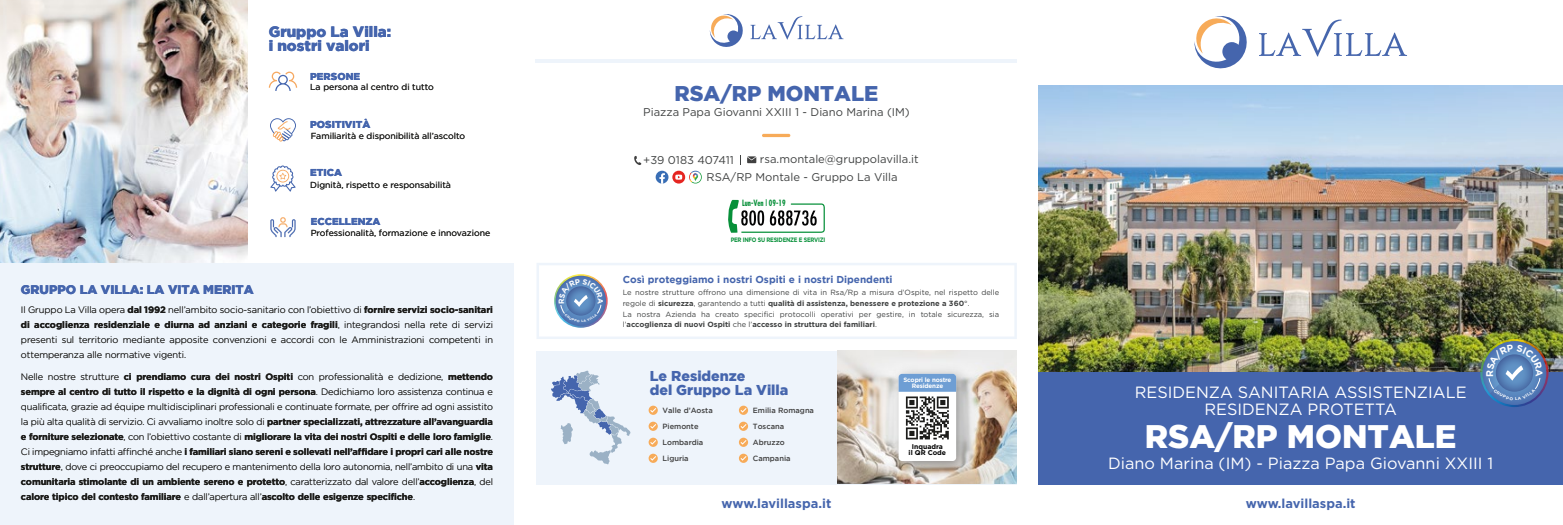
<style>
.page{position:relative;width:1563px;height:525px;background:#fff}
.page>*{position:absolute;margin:0;border:0;box-sizing:border-box;transform-origin:0 0}
.t1{font:900 32.5px "Gotham";color:#fff}
.t2{font:900 21.25px "Gotham";color:#4565ad}
.t3{font:16.25px/17px "Gotham";color:#fff;text-align:center}
.t4{font:900 15px/13.8px "Gotham";color:#4565ad}
.t5{font:900 14.25px/13.8px "Gotham";color:#4565ad}
.t6{font:700 12.88px "Gotham";color:#4565ad}
.t7{font:900 12.5px "Gotham";color:#4565ad}
.t8{font:11.25px "Gotham";color:#404242}
.t9{font:700 10px "Gotham";color:#4565ad}
.t10{font:900 10px "Gotham";color:#4565ad}
.t11{font:700 9.62px "Gotham";color:#fff}
.t12{font:300 9.25px/15px "Gotham";letter-spacing:-.015em;color:#1d1d1b;text-align:justify}
.t13{font:8.75px "Gotham";color:#1d1d1b}
.t14{font:700 condensed 8.38px "Futura";color:#079039;scale:.87 1}
.t15{font:7.5px/10.8px "Gotham";color:#404242}
.t16{font:500 7.5px/16px "Gotham";color:#404040}
.t17{font:700 6.88px/6.9px "Gotham";color:#000;text-align:center}
.t18{font:700 6.38px "Gotham";letter-spacing:-.04em;color:#079039;scale:.87 1}
.t19{font:700 6.25px/6.2px "Gotham";letter-spacing:-.02em;color:#fff;text-align:center}
.s1{font-weight:700}
</style>
<div class="page">
<img style="left:1038px;top:85px;width:525px;height:287px">
<div style="left:1038px;top:372px;width:525px;height:112px;background:#4565ad"></div>
<svg style="left:1194px;top:16px;width:53px;height:53px"></svg>
<svg style="left:1259px;top:20px;width:148px;height:36px"></svg>
<hr style="left:535px;top:59px;width:482px;height:4px;background:#eef4fb">
<svg style="left:709px;top:14px;width:134px;height:33px"></svg>
<hr style="left:762px;top:134px;width:28px;height:3px;background:#f7ab59;border-radius:2px">
<div style="left:672px;top:171px;width:13px;height:12px;background:#e52521;border-radius:50%"></div>
<svg style="left:675px;top:174px;width:7px;height:6px"></svg>
<svg style="left:655px;top:171px;width:13px;height:12px"></svg>
<svg style="left:689px;top:171px;width:13px;height:12px"></svg>
<svg style="left:634px;top:156px;width:7px;height:9px"></svg>
<svg style="left:747px;top:156px;width:9px;height:7px"></svg>
<svg style="left:1480px;top:339px;width:68px;height:68px"></svg>
<div style="left:1482px;top:341px;width:64px;height:64px;background:#4d73b2;border-radius:32px"></div>
<div style="left:536px;top:350px;width:481px;height:134px;background:#eef4fb"></div>
<svg style="left:537px;top:263px;width:480px;height:76px"></svg>
<svg style="left:551px;top:370px;width:79px;height:94px"></svg>
<svg style="left:648px;top:421px;width:10px;height:9px"></svg>
<svg style="left:650px;top:424px;width:6px;height:4px"></svg>
<svg style="left:648px;top:437px;width:10px;height:9px"></svg>
<svg style="left:650px;top:440px;width:6px;height:4px"></svg>
<svg style="left:648px;top:453px;width:10px;height:9px"></svg>
<svg style="left:650px;top:456px;width:6px;height:4px"></svg>
<svg style="left:739px;top:405px;width:9px;height:9px"></svg>
<svg style="left:740px;top:408px;width:6px;height:4px"></svg>
<svg style="left:739px;top:421px;width:9px;height:9px"></svg>
<svg style="left:740px;top:424px;width:6px;height:4px"></svg>
<svg style="left:739px;top:437px;width:9px;height:9px"></svg>
<svg style="left:740px;top:440px;width:6px;height:4px"></svg>
<svg style="left:739px;top:453px;width:9px;height:9px"></svg>
<svg style="left:740px;top:456px;width:6px;height:4px"></svg>
<svg style="left:648px;top:405px;width:10px;height:9px"></svg>
<svg style="left:650px;top:408px;width:6px;height:4px"></svg>
<img style="left:838px;top:351px;width:179px;height:132px">
<img style="left:883px;top:358px;width:95px;height:125px">
<div style="left:898px;top:373px;width:58px;height:87px;background:#fff;border-radius:4px"></div>
<svg style="left:898px;top:373px;width:58px;height:66px"></svg>
<svg style="left:728px;top:200px;width:97px;height:33px"></svg>
<div style="left:0;top:263px;width:514px;height:261px;background:#eef4fb"></div>
<img style="left:0;top:0;width:248px;height:263px">
<svg style="left:269px;top:72px;width:28px;height:19px"></svg>
<svg style="left:270px;top:118px;width:26px;height:23px"></svg>
<svg style="left:270px;top:217px;width:26px;height:20px"></svg>
<svg style="left:270px;top:165px;width:26px;height:26px"></svg>
<svg style="left:1482px;top:341px;width:61px;height:59px"></svg>
<svg style="left:556px;top:275px;width:47px;height:47px;background:#7193bd"></svg>
<h3 class="t4" style="left:269px;top:24px;width:124px">Gruppo La Villa: i nostri valori</h3>
<p class="t10" style="left:310px;top:70px;width:51px">PERSONE</p>
<p class="t13" style="left:310px;top:82px;width:125px">La persona al centro di tutto</p>
<p class="t10" style="left:310px;top:118px;width:62px">POSITIVITÀ</p>
<p class="t13" style="left:311px;top:131px;width:156px">Familiarità e disponibilità all’ascolto</p>
<p class="t10" style="left:310px;top:167px;width:33px">ETICA</p>
<p class="t13" style="left:310px;top:180px;width:142px">Dignità, rispetto e responsabilità</p>
<p class="t10" style="left:311px;top:215px;width:71px">ECCELLENZA</p>
<h3 class="t7" style="left:21px;top:283px;width:234px">GRUPPO LA VILLA: LA VITA MERITA</h3>
<p class="t13" style="left:311px;top:228px;width:181px">Professionalità, formazione e innovazione</p>
<p class="t12" style="left:21px;top:301px;width:473px">Il Gruppo La Villa opera <span class="s1">dal 1992</span> nell’ambito socio-sanitario con l’obiettivo di <span class="s1">fornire servizi socio-sanitari di accoglienza residenziale e diurna ad anziani e categorie fragili</span>, integrandosi nella rete di servizi presenti sul territorio mediante apposite convenzioni e accordi con le Amministrazioni competenti in ottemperanza alle normative vigenti.</p>
<p class="t12" style="left:21px;top:369px;width:473px">Nelle nostre strutture <span class="s1">ci prendiamo cura dei nostri Ospiti</span> con professionalità e dedizione, <span class="s1">mettendo sempre al centro di tutto il rispetto e la dignità di ogni persona</span>. Dedichiamo loro assistenza continua e qualificata, grazie ad équipe multidisciplinari professionali e continuate formate, per offrire ad ogni assistito la più alta qualità di servizio. Ci avvaliamo inoltre solo di <span class="s1">partner specializzati, attrezzature all’avanguardia e forniture selezionate</span>, con l’obiettivo costante di <span class="s1">migliorare la vita dei nostri Ospiti e delle loro famiglie</span>.<br>Ci impegniamo infatti affinché anche <span class="s1">i familiari siano sereni e sollevati nell’affidare i propri cari alle nostre strutture</span>, dove ci preoccupiamo del recupero e mantenimento della loro autonomia, nell’ambito di una <span class="s1">vita comunitaria stimolante di un ambiente sereno e protetto</span>, caratterizzato dal valore dell’<span class="s1">accoglienza</span>, del <span class="s1">calore tipico del contesto familiare</span> e dall’apertura all’<span class="s1">ascolto delle esigenze specifiche</span>.</p>
<h2 class="t2" style="left:674px;top:81px;width:205px">RSA/RP MONTALE</h2>
<p class="t8" style="left:643px;top:106px;width:268px">Piazza Papa Giovanni XXIII 1 - Diano Marina (IM)</p>
<p class="t8" style="left:643px;top:154px;width:92px">+39 0183 407411</p>
<p class="t8" style="left:760px;top:153px;width:160px">rsa.montale@gruppolavilla.it</p>
<p class="t8" style="left:706px;top:171px;width:193px">RSA/RP Montale - Gruppo La Villa</p>
<p class="t14" style="left:742px;top:197px;width:51px">Lun-Ven | 09-19</p>
<p class="t18" style="left:731px;top:236px;width:110px">PER INFO SU RESIDENZE E SERVIZI</p>
<p class="t9" style="left:623px;top:273px;width:271px">Così proteggiamo i nostri Ospiti e i nostri Dipendenti</p>
<p class="t15" style="left:623px;top:287px;width:378px">Le nostre strutture offrono una dimensione di vita in Rsa/Rp a misura d’Ospite, nel rispetto delle regole di <span class="s1">sicurezza</span>, garantendo a tutti <span class="s1">qualità di assistenza, benessere e protezione a 360</span>°.<br>La nostra Azienda ha creato specifici protocolli operativi per gestire, in totale sicurezza, sia l’<span class="s1">accoglienza di nuovi Ospiti</span> che l’<span class="s1">accesso in struttura dei familiari</span>.</p>
<h3 class="t5" style="left:650px;top:368px;width:140px">Le Residenze<br>del Gruppo La Villa</h3>
<p class="t16" style="left:662px;top:418px;width:42px">Piemonte<br>Lombardia<br>Liguria</p>
<p class="t16" style="left:753px;top:401px;width:63px">Emilia Romagna<br>Toscana<br>Abruzzo<br>Campania</p>
<p class="t16" style="left:662px;top:402px;width:52px">Valle d’Aosta</p>
<h3 class="t6" style="left:721px;top:496px;width:111px">www.lavillaspa.it</h3>
<p class="t19" style="left:903px;top:376px;width:50px">Scopri le nostre<br>Residenze</p>
<p class="t17" style="left:908px;top:442px;width:39px">Inquadra<br>il QR Code</p>
<p class="t11" style="left:1484px;top:376px;width:9px;rotate:-90deg">R</p>
<p class="t11" style="left:1545px;top:369px;width:9px;rotate:90deg">A</p>
<h3 class="t3" style="left:1134px;top:383px;width:333px">RESIDENZA SANITARIA ASSISTENZIALE<br>RESIDENZA PROTETTA</h3>
<h1 class="t1" style="left:1145px;top:417px;width:313px">RSA/RP MONTALE</h1>
<h3 class="t3" style="left:1108px;top:454px;width:386px">Diano Marina (IM) - Piazza Papa Giovanni XXIII 1</h3>
<h3 class="t6" style="left:1245px;top:496px;width:111px">www.lavillaspa.it</h3>
</div>
